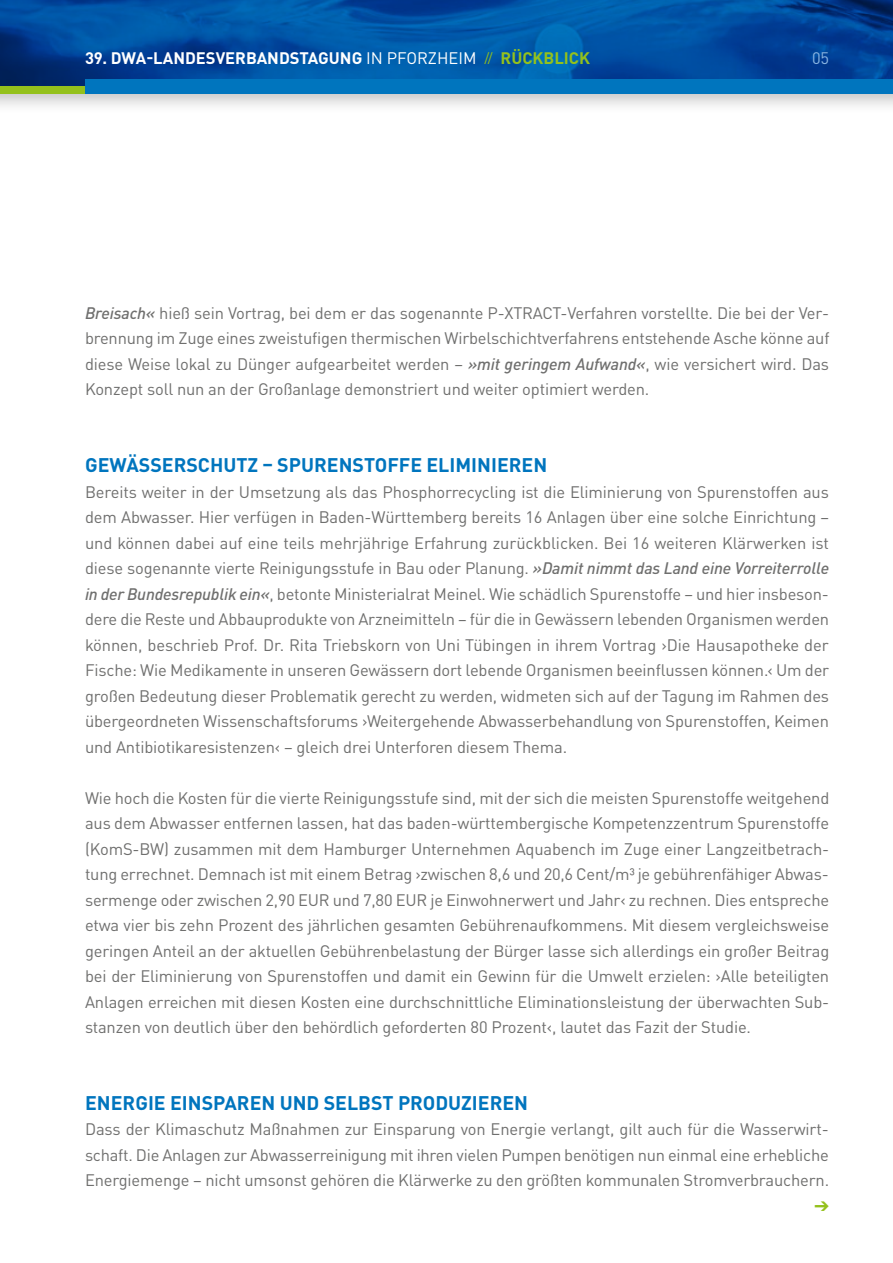
<style>
.page{position:relative;width:893px;height:1263px;background:#fff}
.page>*{position:absolute;margin:0;border:0;box-sizing:border-box;transform-origin:0 0}
.t1{font:700 19.5px "DINOT";color:#0075be}
.t2{font:16.5px/25.5px "DINOT";letter-spacing:-.01em;color:#6f6f6e;text-align:justify}
.t3{font:700 16.5px "DINOT";color:#fff}
.t4{font:16.5px "DINOT";color:#89b4e1}
.s1{font-weight:400}
.s2{font-weight:400;font-size:13.8px;color:#94c11c}
.s3{color:#94c11c}
.s4{font-weight:500;font-style:italic}
</style>
<div class="page">
<div style="left:0;top:41px;width:893px;height:74px;background:#000;opacity:.25"></div>
<svg style="left:0;top:0;width:893px;height:86px;background:#004e9f"></svg>
<div style="left:0;top:86px;width:85px;height:8px;background:#94c11c"></div>
<div style="left:85px;top:79px;width:808px;height:15px;background:#0075be"></div>
<p class="t3" style="left:85px;top:47px;width:507px">39. DWA-LANDESVERBANDSTAGUNG <span class="s1">IN PFORZHEIM</span> <span class="s2">//</span> <span class="s3">RÜCKBLICK</span></p>
<p class="t4" style="left:812px;top:48px;width:19px">05</p>
<p class="t2" style="left:85px;top:300px;width:746px"><span class="s4">Breisach«</span> hieß sein Vortrag, bei dem er das sogenannte P-XTRACT-Verfahren vorstellte. Die bei der Ver&shy;brennung im Zuge eines zweistufigen thermischen Wirbelschichtverfahrens entstehende Asche könne auf diese Weise lokal zu Dünger aufgearbeitet werden – <span class="s4">»mit geringem Aufwand«</span>, wie versichert wird. Das Konzept soll nun an der Großanlage demonstriert und weiter optimiert werden.</p>
<p class="t1" style="left:85px;top:452px;width:464px">GEWÄSSERSCHUTZ – SPURENSTOFFE ELIMINIEREN</p>
<p class="t2" style="left:85px;top:478px;width:746px">Bereits weiter in der Umsetzung als das Phosphorrecycling ist die Eliminierung von Spurenstoffen aus dem Abwasser. Hier verfügen in Baden-Württemberg bereits 16 Anlagen über eine solche Einrichtung – und können dabei auf eine teils mehrjährige Erfahrung zurückblicken. Bei 16 weiteren Klärwerken ist diese sogenannte vierte Reinigungsstufe in Bau oder Planung. <span class="s4">»Damit nimmt das Land eine Vorreiterrolle in der Bundesrepublik ein«</span>, betonte Ministerialrat Meinel. Wie schädlich Spurenstoffe – und hier insbeson&shy;dere die Reste und Abbauprodukte von Arzneimitteln – für die in Gewässern lebenden Organismen werden können, beschrieb Prof. Dr. Rita Triebskorn von Uni Tübingen in ihrem Vortrag ›Die Hausapotheke der Fische: Wie Medikamente in unseren Gewässern dort lebende Organismen beeinflussen können.‹ Um der großen Bedeutung dieser Problematik gerecht zu werden, widmeten sich auf der Tagung im Rahmen des übergeordneten Wissenschaftsforums ›Weitergehende Abwasserbehandlung von Spurenstoffen, Keimen und Antibiotikaresistenzen‹ – gleich drei Unterforen diesem Thema.</p>
<p class="t2" style="left:85px;top:785px;width:746px">Wie hoch die Kosten für die vierte Reinigungsstufe sind, mit der sich die meisten Spurenstoffe weitgehend aus dem Abwasser entfernen lassen, hat das baden-württembergische Kompetenzzentrum Spurenstoffe (KomS-BW) zusammen mit dem Hamburger Unternehmen Aquabench im Zuge einer Langzeitbetrach&shy;tung errechnet. Demnach ist mit einem Betrag ›zwischen 8,6 und 20,6 Cent/m³ je gebührenfähiger Abwas&shy;sermenge oder zwischen 2,90 EUR und 7,80 EUR je Einwohnerwert und Jahr‹ zu rechnen. Dies entspreche etwa vier bis zehn Prozent des jährlichen gesamten Gebührenaufkommens. Mit diesem vergleichsweise geringen Anteil an der aktuellen Gebührenbelastung der Bürger lasse sich allerdings ein großer Beitrag bei der Eliminierung von Spurenstoffen und damit ein Gewinn für die Umwelt erzielen: ›Alle beteiligten Anlagen erreichen mit diesen Kosten eine durchschnittliche Eliminationsleistung der überwachten Sub&shy;stanzen von deutlich über den behördlich geforderten 80 Prozent‹, lautet das Fazit der Studie.</p>
<p class="t1" style="left:85px;top:1090px;width:444px">ENERGIE EINSPAREN UND SELBST PRODUZIEREN</p>
<p class="t2" style="left:85px;top:1116px;width:746px">Dass der Klimaschutz Maßnahmen zur Einsparung von Energie verlangt, gilt auch für die Wasserwirt&shy;schaft. Die Anlagen zur Abwasserreinigung mit ihren vielen Pumpen benötigen nun einmal eine erhebliche Energiemenge – nicht umsonst gehören die Klärwerke zu den größten kommunalen Stromverbrauchern.</p>
</div>
